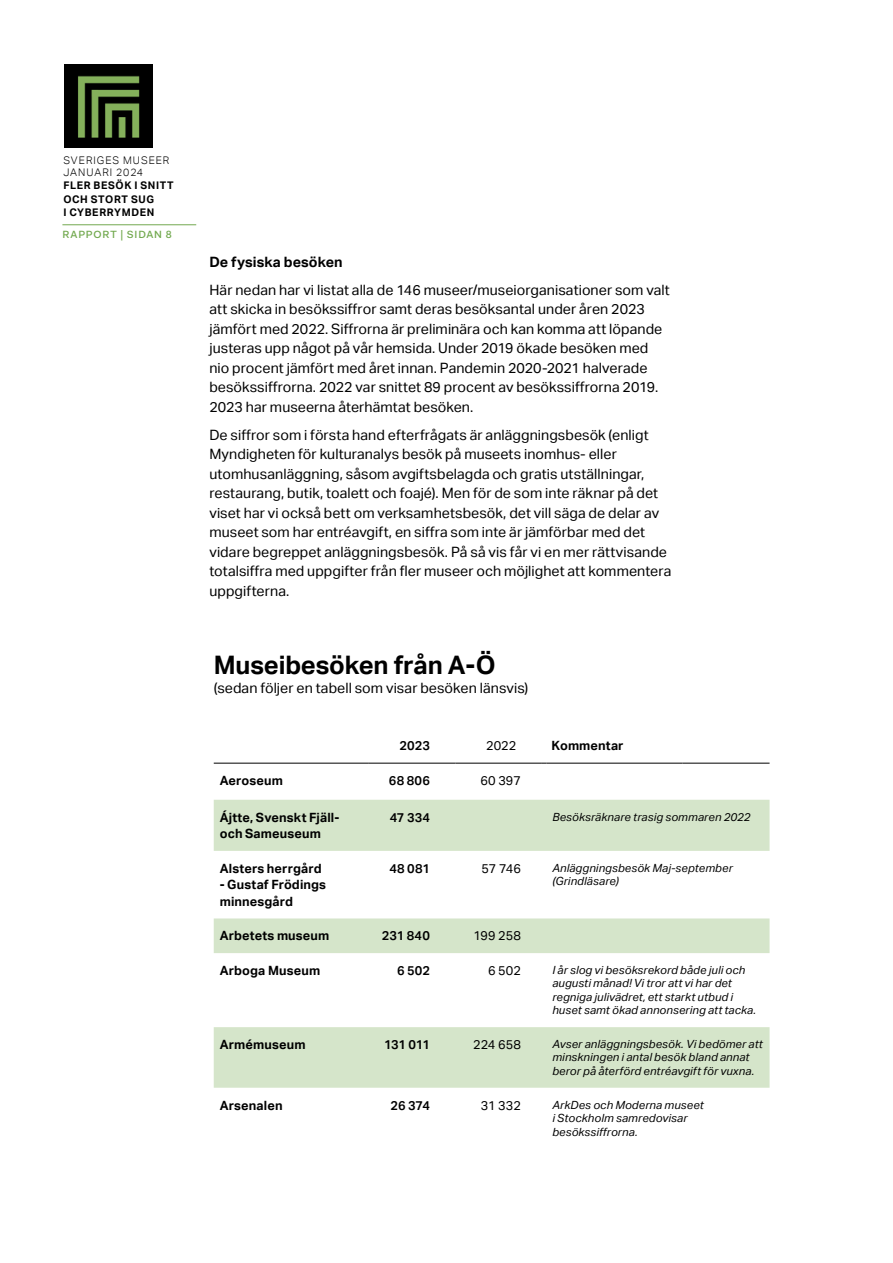
<style>
.page{position:relative;width:893px;height:1263px;background:#fff}
.page>*{position:absolute;margin:0;border:0;box-sizing:border-box;transform-origin:0 0}
.t1{font:700 25.5px "Aktiv Grotesk";letter-spacing:-.01em;color:#000}
.t2{font:14.25px/19.5px "Aktiv Grotesk";letter-spacing:.005em;color:#000}
.t3{font:700 14.25px "Aktiv Grotesk";letter-spacing:.005em;color:#000}
.t4{font:700 12.75px/16.5px "Aktiv Grotesk";letter-spacing:.01em;color:#000}
.t5{font:600 12.75px "Aktiv Grotesk";letter-spacing:.005em;color:#000}
.t6{font:12.75px "Aktiv Grotesk";color:#000}
.t7{font:italic 11.25px/13.5px "Aktiv Grotesk";letter-spacing:.015em;color:#000}
.t8{font:700 10.5px/13.5px "Aktiv Grotesk";letter-spacing:.06em;color:#000}
.t9{font:300 10.5px/12px "Aktiv Grotesk";letter-spacing:.095em;color:#000}
.t10{font:500 10.5px "Fakt Pro";letter-spacing:.08em;color:#72a94f}
</style>
<div class="page">
<hr style="left:62px;top:224px;width:134px;height:1px;background:#72a94f">
<img style="left:65px;top:65px;width:87px;height:83px">
<svg style="left:214px;top:800px;width:556px;height:288px;fill:#dce9d2"></svg>
<hr style="left:214px;top:763px;width:155px;height:1px;background:#000">
<hr style="left:369px;top:763px;width:86px;height:1px;background:#000">
<hr style="left:455px;top:763px;width:87px;height:1px;background:#000">
<hr style="left:546px;top:763px;width:136px;height:1px;background:#000">
<hr style="left:682px;top:763px;width:88px;height:1px;background:#000">
<p class="t9" style="left:63px;top:154px;width:108px">SVERIGES MUSEER<br>JANUARI 2024</p>
<p class="t8" style="left:63px;top:179px;width:112px">FLER BESÖK I SNITT<br>OCH STORT SUG<br>I CYBERRYMDEN</p>
<p class="t10" style="left:62px;top:227px;width:111px">RAPPORT | SIDAN 8</p>
<p class="t3" style="left:209px;top:253px;width:135px">De fysiska besöken</p>
<p class="t2" style="left:209px;top:280px;width:462px">Här nedan har vi listat alla de 146 museer/museiorganisationer som valt att skicka in besökssiffror samt deras besöksantal under åren 2023 jämfört med 2022. Siffrorna är preliminära och kan komma att löpande justeras upp något på vår hemsida. Under 2019 ökade besöken med nio procent jämfört med året innan. Pandemin 2020-2021 halverade besökssiffrorna. 2022 var snittet 89 procent av besökssiffrorna 2019.<br>2023 har museerna återhämtat besöken.</p>
<p class="t2" style="left:209px;top:425px;width:464px">De siffror som i första hand efterfrågats är anläggningsbesök (enligt Myndigheten för kulturanalys besök på museets inomhus- eller utomhusanläggning, såsom avgiftsbelagda och gratis utställningar, restaurang, butik, toalett och foajé). Men för de som inte räknar på det viset har vi också bett om verksamhetsbesök, det vill säga de delar av museet som har entréavgift, en siffra som inte är jämförbar med det vidare begreppet anläggningsbesök. På så vis får vi en mer rättvisande totalsiffra med uppgifter från fler museer och möjlighet att kommentera uppgifterna.</p>
<h1 class="t1" style="left:214px;top:650px;width:283px">Museibesöken från A-Ö</h1>
<p class="t2" style="left:214px;top:679px;width:316px">(sedan följer en tabell som visar besöken länsvis)</p>
<p class="t5" style="left:400px;top:738px;width:32px">2023</p>
<p class="t6" style="left:486px;top:738px;width:32px">2022</p>
<p class="t4" style="left:552px;top:738px;width:74px">Kommentar</p>
<p class="t4" style="left:220px;top:773px;width:65px">Aeroseum</p>
<p class="t5" style="left:389px;top:773px;width:42px">68 806</p>
<p class="t6" style="left:480px;top:773px;width:42px">60 397</p>
<p class="t4" style="left:220px;top:809px;width:121px">Ájtte, Svenskt Fjäll&shy;och Sameuseum</p>
<p class="t5" style="left:390px;top:810px;width:42px">47 334</p>
<p class="t7" style="left:552px;top:810px;width:200px">Besöksräknare trasig sommaren 2022</p>
<p class="t4" style="left:220px;top:860px;width:103px">Alsters herrgård</p>
<p class="t4" style="left:220px;top:876px;width:108px">- Gustaf Frödings minnesgård</p>
<p class="t5" style="left:389px;top:861px;width:42px">48 081</p>
<p class="t6" style="left:482px;top:861px;width:41px">57 746</p>
<p class="t7" style="left:552px;top:861px;width:182px">Anläggningsbesök Maj-september (Grindläsare)</p>
<p class="t4" style="left:220px;top:928px;width:111px">Arbetets museum</p>
<p class="t5" style="left:382px;top:928px;width:50px">231 840</p>
<p class="t6" style="left:474px;top:928px;width:49px">199 258</p>
<p class="t4" style="left:220px;top:962px;width:102px">Arboga Museum</p>
<p class="t5" style="left:397px;top:963px;width:34px">6 502</p>
<p class="t6" style="left:488px;top:963px;width:34px">6 502</p>
<p class="t7" style="left:552px;top:963px;width:205px">I år slog vi besöksrekord både juli och augusti månad! Vi tror att vi har det regniga julivädret, ett starkt utbud i huset samt ökad annonsering att tacka.</p>
<p class="t4" style="left:220px;top:1036px;width:87px">Armémuseum</p>
<p class="t5" style="left:384px;top:1037px;width:47px">131 011</p>
<p class="t6" style="left:473px;top:1037px;width:49px">224 658</p>
<p class="t7" style="left:552px;top:1037px;width:212px">Avser anläggningsbesök. Vi bedömer att minskningen i antal besök bland annat beror på återförd entréavgift för vuxna.</p>
<p class="t4" style="left:220px;top:1097px;width:64px">Arsenalen</p>
<p class="t5" style="left:390px;top:1098px;width:41px">26 374</p>
<p class="t6" style="left:481px;top:1098px;width:41px">31 332</p>
<p class="t7" style="left:552px;top:1098px;width:153px">ArkDes och Moderna museet i Stockholm samredovisar besökssiffrorna.</p>
</div>
